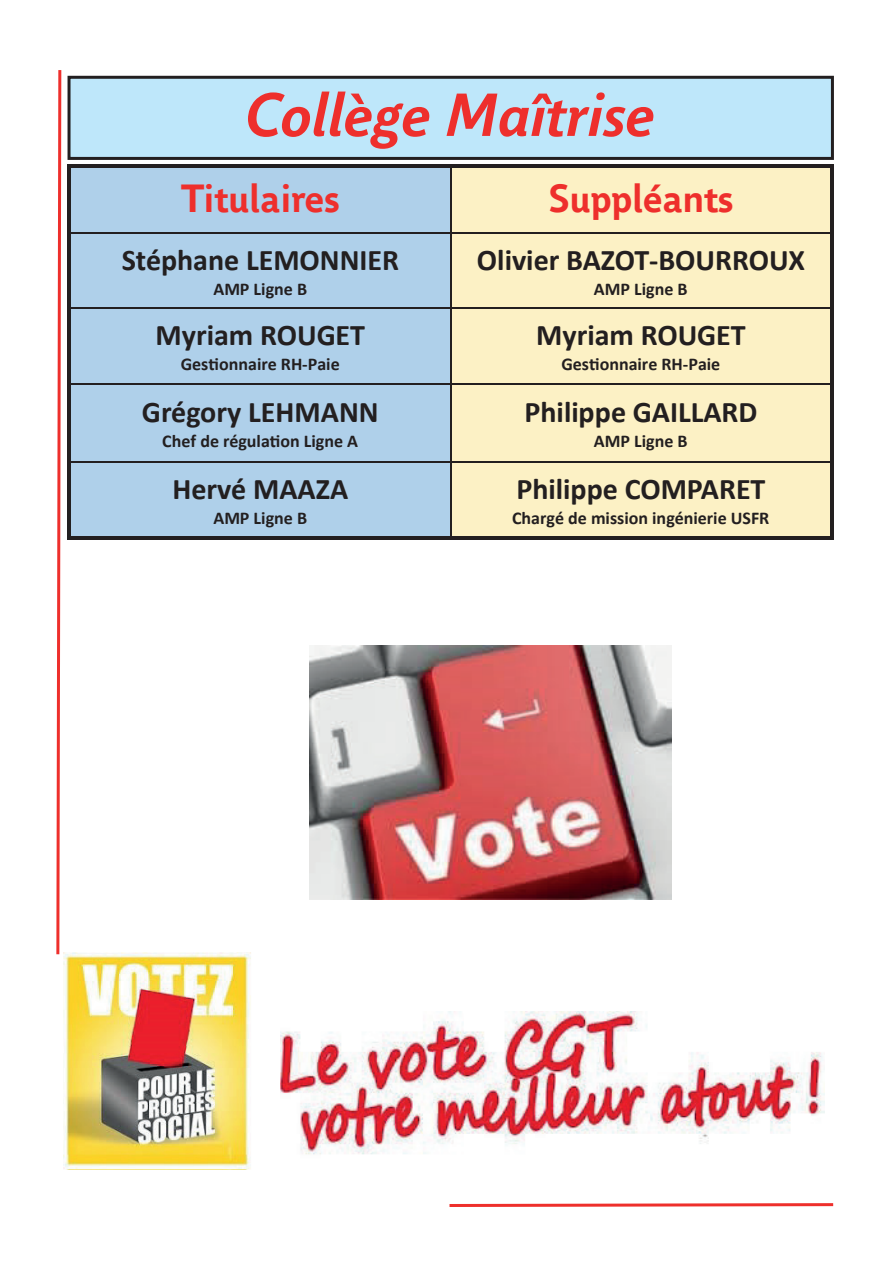
<style>
.page{position:relative;width:893px;height:1263px;background:#fff}
.page>*{position:absolute;margin:0;border:0;box-sizing:border-box;transform-origin:0 0}
.t1{font:italic 700 60px "Parisine Office";color:#ee2f2c}
.t2{font:700 39px "Parisine Office";color:#ee2f2c}
.t3{font:700 30px "Calibri";color:#231f20}
.t4{font:700 18px "Calibri";color:#231f20}
</style>
<div class="page">
<svg style="left:56px;top:70px;width:6px;height:885px"></svg>
<svg style="left:449px;top:1203px;width:385px;height:4px;background:#f26360"></svg>
<div style="left:69px;top:77px;width:763px;height:81px;background:#bee7fa"></div>
<div style="left:68px;top:76px;width:766px;height:84px;border:3px solid #231f20"></div>
<img style="left:64px;top:953px;width:187px;height:216px">
<img style="left:310px;top:646px;width:361px;height:253px">
<img style="left:280px;top:1011px;width:545px;height:144px">
<div style="left:68px;top:165px;width:383px;height:68px;background:#afd0ea"></div>
<div style="left:451px;top:165px;width:383px;height:68px;background:#fcf1c5"></div>
<div style="left:68px;top:233px;width:383px;height:75px;background:#afd0ea"></div>
<div style="left:451px;top:233px;width:383px;height:75px;background:#fcf1c5"></div>
<div style="left:68px;top:308px;width:383px;height:76px;background:#afd0ea"></div>
<div style="left:451px;top:308px;width:383px;height:76px;background:#fcf1c5"></div>
<div style="left:68px;top:384px;width:383px;height:77px;background:#afd0ea"></div>
<div style="left:451px;top:384px;width:383px;height:77px;background:#fcf1c5"></div>
<div style="left:68px;top:461px;width:383px;height:78px;background:#afd0ea"></div>
<div style="left:451px;top:461px;width:383px;height:78px;background:#fcf1c5"></div>
<hr style="left:68px;top:165px;width:3px;height:68px;background:#231f20">
<hr style="left:450px;top:168px;width:1px;height:64px;background:#231f20">
<hr style="left:831px;top:165px;width:3px;height:68px;background:#231f20">
<hr style="left:68px;top:233px;width:3px;height:75px;background:#231f20">
<hr style="left:450px;top:233px;width:1px;height:75px;background:#231f20">
<hr style="left:831px;top:233px;width:3px;height:75px;background:#231f20">
<hr style="left:68px;top:308px;width:3px;height:76px;background:#231f20">
<hr style="left:450px;top:309px;width:1px;height:74px;background:#231f20">
<hr style="left:831px;top:308px;width:3px;height:76px;background:#231f20">
<hr style="left:68px;top:384px;width:3px;height:152px;background:#231f20">
<hr style="left:450px;top:384px;width:1px;height:152px;background:#231f20">
<hr style="left:831px;top:384px;width:3px;height:152px;background:#231f20">
<hr style="left:68px;top:165px;width:383px;height:3px;background:#231f20">
<hr style="left:71px;top:232px;width:380px;height:1px;background:#231f20">
<hr style="left:451px;top:165px;width:383px;height:3px;background:#231f20">
<hr style="left:451px;top:232px;width:380px;height:1px;background:#231f20">
<hr style="left:71px;top:308px;width:380px;height:1px;background:#231f20">
<hr style="left:451px;top:308px;width:380px;height:1px;background:#231f20">
<hr style="left:71px;top:383px;width:380px;height:1px;background:#231f20">
<hr style="left:451px;top:383px;width:380px;height:1px;background:#231f20">
<hr style="left:71px;top:461px;width:380px;height:1px;background:#231f20">
<hr style="left:451px;top:461px;width:380px;height:1px;background:#231f20">
<hr style="left:68px;top:536px;width:383px;height:3px;background:#231f20">
<hr style="left:451px;top:536px;width:383px;height:3px;background:#231f20">
<h1 class="t1" style="left:246px;top:71px;width:411px">Collège Maîtrise</h1>
<h2 class="t2" style="left:181px;top:170px;width:160px">Titulaires</h2>
<h2 class="t2" style="left:548px;top:170px;width:187px">Suppléants</h2>
<h3 class="t3" style="left:122px;top:241px;width:279px">Stéphane LEMONNIER</h3>
<p class="t4" style="left:213px;top:278px;width:95px">AMP Ligne B</p>
<h3 class="t3" style="left:477px;top:241px;width:330px">Olivier BAZOT-BOURROUX</h3>
<p class="t4" style="left:594px;top:278px;width:95px">AMP Ligne B</p>
<h3 class="t3" style="left:156px;top:316px;width:211px">Myriam ROUGET</h3>
<p class="t4" style="left:181px;top:353px;width:160px">Gestionnaire RH-Paie</p>
<h3 class="t3" style="left:142px;top:393px;width:238px">Grégory LEHMANN</h3>
<p class="t4" style="left:162px;top:430px;width:197px">Chef de régulation Ligne A</p>
<h3 class="t3" style="left:172px;top:470px;width:177px">Hervé MAAZA</h3>
<p class="t4" style="left:213px;top:506px;width:95px">AMP Ligne B</p>
<h3 class="t3" style="left:536px;top:316px;width:211px">Myriam ROUGET</h3>
<p class="t4" style="left:561px;top:353px;width:160px">Gestionnaire RH-Paie</p>
<h3 class="t3" style="left:524px;top:393px;width:234px">Philippe GAILLARD</h3>
<p class="t4" style="left:594px;top:430px;width:95px">AMP Ligne B</p>
<h3 class="t3" style="left:516px;top:470px;width:251px">Philippe COMPARET</h3>
<p class="t4" style="left:512px;top:506px;width:259px">Chargé de mission ingénierie USFR</p>
</div>
